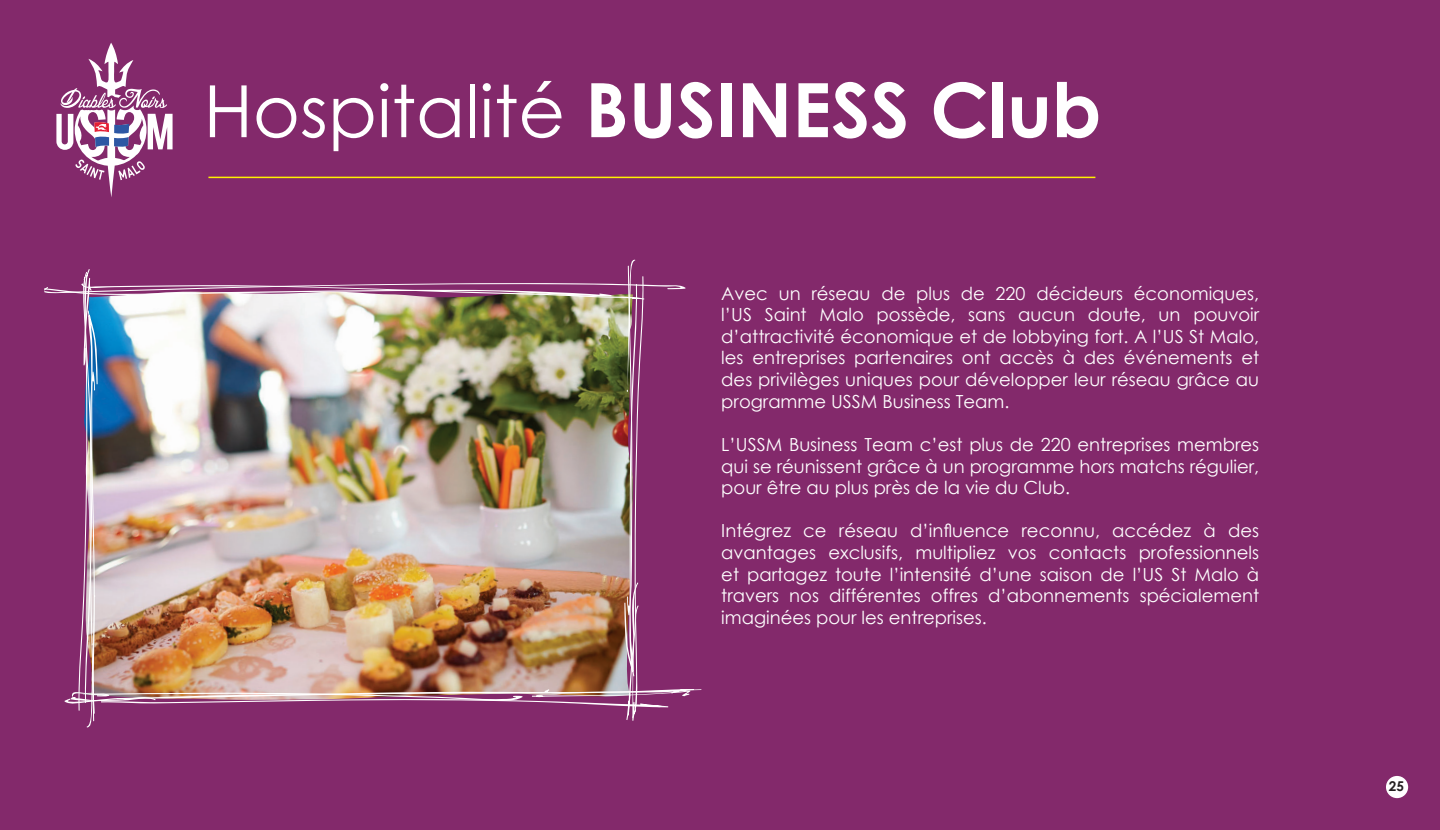
<style>
.page{position:relative;width:1440px;height:830px;background:#fff}
.page>*{position:absolute;margin:0;border:0;box-sizing:border-box;transform-origin:0 0}
.t1{font:700 75px "Century Gothic";color:#fff}
.t2{font:18px/21.6px "Century Gothic";color:#fff;text-align:justify}
.t3{font:700 13.5px "Century Gothic";color:#231f20}
.s1{font-weight:400;font-size:72px}
</style>
<div class="page">
<div style="left:0;top:0;width:1439px;height:829px;background:#83296b"></div>
<hr style="left:208px;top:176px;width:887px;height:2px;background:#fff101">
<div style="left:1385px;top:775px;width:22px;height:22px;background:#fff;border-radius:50%"></div>
<img style="left:44px;top:259px;width:658px;height:468px">
<svg style="left:56px;top:43px;width:116px;height:154px"></svg>
<p class="t1" style="left:204px;top:53px;width:899px"><span class="s1">Hospitalité</span> BUSINESS Club</p>
<p class="t2" style="left:721px;top:282px;width:539px">Avec un réseau de plus de 220 décideurs économiques, l’US Saint Malo possède, sans aucun doute, un pouvoir d’attractivité économique et de lobbying fort. A l’US St Malo, les entreprises partenaires ont accès à des événements et des privilèges uniques pour développer leur réseau grâce au programme USSM Business Team.</p>
<p class="t2" style="left:721px;top:433px;width:539px">L’USSM Business Team c’est plus de 220 entreprises membres qui se réunissent grâce à un programme hors matchs régulier, pour être au plus près de la vie du Club.</p>
<p class="t2" style="left:721px;top:519px;width:539px">Intégrez ce réseau d’influence reconnu, accédez à des avantages exclusifs, multipliez vos contacts professionnels et partagez toute l’intensité d’une saison de l’US St Malo à travers nos différentes offres d’abonnements spécialement imaginées pour les entreprises.</p>
<p class="t3" style="left:1388px;top:775px;width:17px">25</p>
</div>
